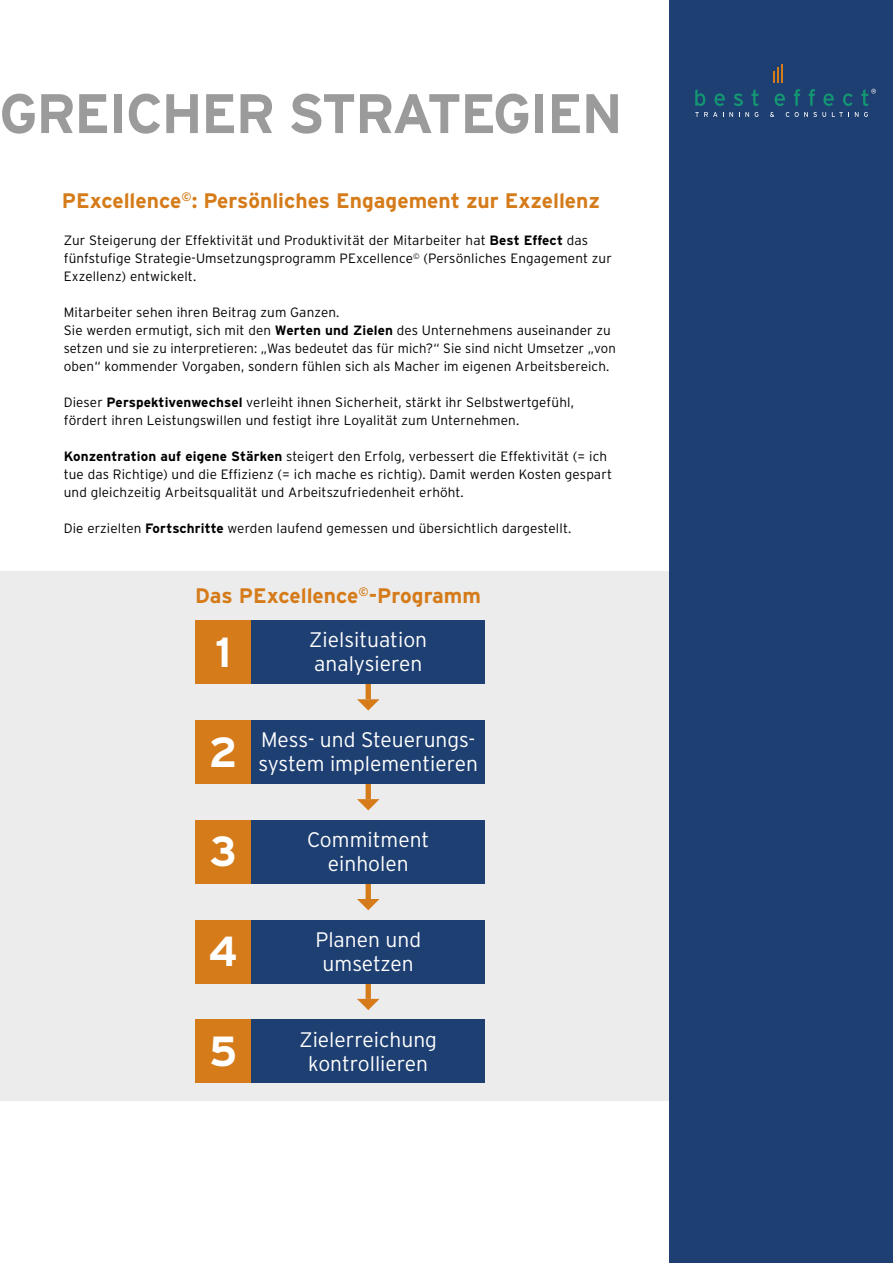
<style>
.page{position:relative;width:893px;height:1263px;background:#fff}
.page>*{position:absolute;margin:0;border:0;box-sizing:border-box;transform-origin:0 0}
.t1{font:700 55.5px "Interstate";letter-spacing:-.04em;color:#9b9b9b}
.t2{font:700 42px "Interstate";color:#fff}
.t3{font:300 21px/24px "Interstate";color:#fff;text-align:center}
.t4{font:700 21px "Interstate";color:#d57b19}
.t5{font:300 13.5px/18px "Interstate";letter-spacing:.01em;color:#000}
.s1{font-weight:700}
</style>
<div class="page">
<div style="left:0;top:571px;width:682px;height:529px;background:#ececec"></div>
<div style="left:670px;top:0;width:223px;height:1263px;background:#1e3f72"></div>
<svg style="left:695px;top:89px;width:10px;height:17px"></svg>
<svg style="left:715px;top:93px;width:10px;height:13px"></svg>
<svg style="left:734px;top:93px;width:9px;height:13px"></svg>
<svg style="left:751px;top:89px;width:7px;height:17px"></svg>
<svg style="left:775px;top:93px;width:10px;height:13px"></svg>
<svg style="left:794px;top:89px;width:6px;height:17px"></svg>
<svg style="left:809px;top:89px;width:6px;height:17px"></svg>
<svg style="left:823px;top:93px;width:11px;height:13px"></svg>
<svg style="left:843px;top:93px;width:9px;height:13px"></svg>
<svg style="left:695px;top:112px;width:22px;height:5px"></svg>
<svg style="left:723px;top:112px;width:10px;height:5px"></svg>
<svg style="left:739px;top:112px;width:10px;height:5px"></svg>
<svg style="left:755px;top:112px;width:3px;height:5px"></svg>
<svg style="left:770px;top:112px;width:4px;height:5px"></svg>
<svg style="left:795px;top:112px;width:31px;height:5px"></svg>
<svg style="left:832px;top:112px;width:17px;height:5px"></svg>
<svg style="left:855px;top:112px;width:3px;height:5px"></svg>
<svg style="left:864px;top:112px;width:4px;height:5px"></svg>
<svg style="left:773px;top:64px;width:10px;height:19px"></svg>
<svg style="left:861px;top:89px;width:15px;height:17px"></svg>
<svg style="left:357px;top:699px;width:22px;height:11px"></svg>
<div style="left:366px;top:684px;width:5px;height:15px;background:#d57b19"></div>
<svg style="left:357px;top:799px;width:22px;height:11px"></svg>
<div style="left:366px;top:784px;width:5px;height:15px;background:#d57b19"></div>
<svg style="left:357px;top:899px;width:22px;height:11px"></svg>
<div style="left:366px;top:883px;width:5px;height:16px;background:#d57b19"></div>
<svg style="left:357px;top:999px;width:22px;height:11px"></svg>
<div style="left:366px;top:983px;width:5px;height:16px;background:#d57b19"></div>
<div style="left:195px;top:620px;width:56px;height:64px;background:#d57b19"></div>
<div style="left:251px;top:620px;width:234px;height:64px;background:#1e3f72"></div>
<div style="left:195px;top:720px;width:56px;height:64px;background:#d57b19"></div>
<div style="left:251px;top:720px;width:234px;height:64px;background:#1e3f72"></div>
<div style="left:195px;top:820px;width:56px;height:63px;background:#d57b19"></div>
<div style="left:251px;top:820px;width:234px;height:63px;background:#1e3f72"></div>
<div style="left:195px;top:920px;width:56px;height:63px;background:#d57b19"></div>
<div style="left:251px;top:920px;width:234px;height:63px;background:#1e3f72"></div>
<div style="left:195px;top:1019px;width:56px;height:64px;background:#d57b19"></div>
<div style="left:251px;top:1019px;width:234px;height:64px;background:#1e3f72"></div>
<h1 class="t1" style="left:-1px;top:83px;width:491px">greicher Strategie</h1>
<h1 class="t1" style="left:581px;top:83px;width:43px">n</h1>
<h3 class="t4" style="left:62px;top:189px;width:540px">PExcellence<sup>©</sup>: Persönliches Engagement zur Exzellenz</h3>
<p class="t5" style="left:64px;top:231px;width:550px">Zur Steigerung der Effektivität und Produktivität der Mitarbeiter hat <span class="s1">Best Effect</span> das fünfstufige Strategie-Umsetzungsprogramm PExcellence<sup>©</sup> (Persönliches Engagement zur<br>Exzellenz) entwickelt.</p>
<p class="t5" style="left:64px;top:303px;width:554px">Mitarbeiter sehen ihren Beitrag zum Ganzen.<br>Sie werden ermutigt, sich mit den <span class="s1">Werten und Zielen</span> des Unternehmens auseinander zu setzen und sie zu interpretieren: „Was bedeutet das für mich?“ Sie sind nicht Umsetzer „von oben“ kommender Vorgaben, sondern fühlen sich als Macher im eigenen Arbeitsbereich.</p>
<p class="t5" style="left:64px;top:393px;width:512px">Dieser <span class="s1">Perspektivenwechsel</span> verleiht ihnen Sicherheit, stärkt ihr Selbstwertgefühl, fördert ihren Leistungswillen und festigt ihre Loyalität zum Unternehmen.</p>
<p class="t5" style="left:64px;top:447px;width:550px"><span class="s1">Konzentration auf eigene Stärken</span> steigert den Erfolg, verbessert die Effektivität (= ich tue das Richtige) und die Effizienz (= ich mache es richtig). Damit werden Kosten gespart und gleichzeitig Arbeitsqualität und Arbeitszufriedenheit erhöht.</p>
<p class="t5" style="left:64px;top:519px;width:509px">Die erzielten <span class="s1">Fortschritte</span> werden laufend gemessen und übersichtlich dargestellt.</p>
<h3 class="t4" style="left:195px;top:584px;width:287px">Das PExcellence<sup>©</sup>-Programm</h3>
<h2 class="t2" style="left:215px;top:628px;width:18px">1</h2>
<h3 class="t3" style="left:309px;top:628px;width:119px;text-align:left">Zielsituation analysieren</h3>
<h2 class="t2" style="left:209px;top:728px;width:30px">2</h2>
<h3 class="t3" style="left:258px;top:728px;width:221px;text-align:left">Mess- und Steuerungs&shy;system implementieren</h3>
<h2 class="t2" style="left:210px;top:828px;width:29px">3</h2>
<h3 class="t3" style="left:307px;top:827px;width:124px">Commitment einholen</h3>
<h2 class="t2" style="left:209px;top:928px;width:31px">4</h2>
<h3 class="t3" style="left:315px;top:927px;width:107px">Planen und umsetzen</h3>
<h2 class="t2" style="left:209px;top:1028px;width:30px">5</h2>
<h3 class="t3" style="left:299px;top:1027px;width:139px">Zielerreichung kontrollieren</h3>
</div>
